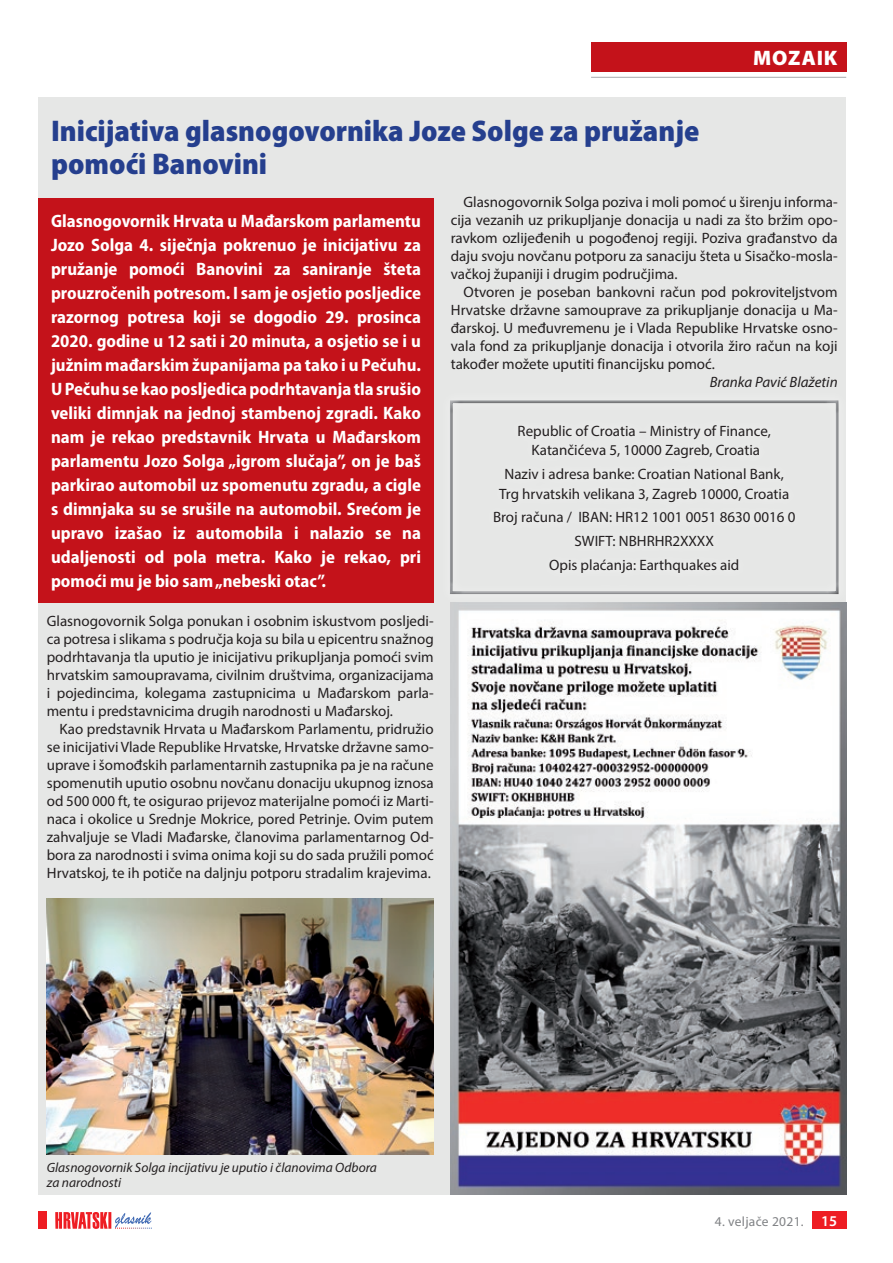
<style>
.page{position:relative;width:893px;height:1263px;background:#fff}
.page>*{position:absolute;margin:0;border:0;box-sizing:border-box;transform-origin:0 0}
.t1{font:900 semi-condensed 30px/33px "Myriad Pro";color:#253f8e}
.t2{font:900 21px "Myriad Pro";letter-spacing:.04em;color:#fff}
.t3{font:700 semi-condensed 18px/24px "Myriad Pro";color:#fff;text-align:justify}
.t4{font:15px/18px "Myriad Pro";color:#231f20;text-align:justify}
.t5{font:italic 15px "Myriad Pro";color:#231f20}
.t6{font:italic 13.5px/15px "Myriad Pro";color:#231f20}
.t7{font:13.5px "Myriad Pro";letter-spacing:.02em;color:#808285}
.s1{font-weight:600;font-size:15px;color:#fff}
</style>
<div class="page">
<div style="left:812px;top:1212px;width:34px;height:17px;background:#ee1d23"></div>
<svg style="left:55px;top:1212px;width:97px;height:17px"></svg>
<div style="left:38px;top:1212px;width:9px;height:17px;background:#ee1d23"></div>
<div style="left:591px;top:43px;width:255px;height:29px;background:#c4121a"></div>
<hr style="left:591px;top:77px;width:255px;height:1px;background:#a8a9ad">
<div style="left:38px;top:98px;width:808px;height:1097px;background:#e6e7e6"></div>
<div style="left:38px;top:198px;width:396px;height:404px;background:#c4121a"></div>
<img style="left:47px;top:899px;width:387px;height:256px">
<img style="left:451px;top:604px;width:395px;height:591px">
<div style="left:440px;top:390px;width:408px;height:214px;background:#e7e8e7"></div>
<h2 class="t2" style="left:753px;top:44px;width:86px">MOZAIK</h2>
<h1 class="t1" style="left:51px;top:114px;width:650px">Inicijativa glasnogovornika Joze Solge za pružanje pomoći Banovini</h1>
<p class="t3" style="left:51px;top:208px;width:371px">Glasnogovornik Hrvata u Mađarskom parlamentu Jozo Solga 4. siječnja pokrenuo je inicijativu za pružanje pomoći Banovini za saniranje šteta prouzročenih potresom. I sam je osjetio posljedice razornog potresa koji se dogodio 29. prosinca 2020. godine u 12 sati i 20 minuta, a osjetio se i u južnim mađarskim županijama pa tako i u Pečuhu.<br>U Pečuhu se kao posljedica podrhtavanja tla srušio veliki dimnjak na jednoj stambenoj zgradi. Kako nam je rekao predstavnik Hrvata u Mađarskom parlamentu Jozo Solga „igrom slučaja”, on je baš parkirao automobil uz spomenutu zgradu, a cigle s dimnjaka su se srušile na automobil. Srećom je upravo izašao iz automobila i nalazio se na udaljenosti od pola metra. Kako je rekao, pri pomoći mu je bio sam „nebeski otac”.</p>
<p class="t4" style="left:451px;top:192px;width:388px;text-indent:13px">Glasnogovornik Solga poziva i moli pomoć u širenju informa&shy;cija vezanih uz prikupljanje donacija u nadi za što bržim opo&shy;ravkom ozlijeđenih u pogođenoj regiji. Poziva građanstvo da daju svoju novčanu potporu za sanaciju šteta u Sisačko-mosla&shy;vačkoj županiji i drugim područjima.</p>
<p class="t4" style="left:451px;top:282px;width:388px;text-indent:13px">Otvoren je poseban bankovni račun pod pokroviteljstvom Hrvatske državne samouprave za prikupljanje donacija u Ma&shy;đarskoj. U međuvremenu je i Vlada Republike Hrvatske osno&shy;vala fond za prikupljanje donacija i otvorila žiro račun na koji također možete uputiti financijsku pomoć.</p>
<p class="t5" style="left:710px;top:372px;width:129px">Branka Pavić Blažetin</p>
<p class="t4" style="left:518px;top:421px;width:255px;line-height:19.5px;text-align:center">Republic of Croatia – Ministry of Finance,<br>Katančićeva 5, 10000 Zagreb, Croatia</p>
<p class="t4" style="left:499px;top:464px;width:292px;line-height:19.5px;text-align:center">Naziv i adresa banke: Croatian National Bank,<br>Trg hrvatskih velikana 3, Zagreb 10000, Croatia</p>
<p class="t4" style="left:493px;top:505px;width:304px;line-height:23.7px;text-align:center">Broj računa / IBAN: HR12 1001 0051 8630 0016 0<br>SWIFT: NBHRHR2XXXX<br>Opis plaćanja: Earthquakes aid</p>
<p class="t4" style="left:47px;top:612px;width:388px">Glasnogovornik Solga ponukan i osobnim iskustvom posljedi&shy;ca potresa i slikama s područja koja su bila u epicentru snažnog podrhtavanja tla uputio je inicijativu prikupljanja pomoći svim hrvatskim samoupravama, civilnim društvima, organizacijama i pojedincima, kolegama zastupnicima u Mađarskom parla&shy;mentu i predstavnicima drugih narodnosti u Mađarskoj.</p>
<p class="t4" style="left:47px;top:720px;width:388px;text-indent:13px">Kao predstavnik Hrvata u Mađarskom Parlamentu, pridružio se inicijativi Vlade Republike Hrvatske, Hrvatske državne samo&shy;uprave i šomođskih parlamentarnih zastupnika pa je na račune spomenutih uputio osobnu novčanu donaciju ukupnog iznosa od 500 000 ft, te osigurao prijevoz materijalne pomoći iz Marti&shy;naca i okolice u Srednje Mokrice, pored Petrinje. Ovim putem zahvaljuje se Vladi Mađarske, članovima parlamentarnog Od&shy;bora za narodnosti i svima onima koji su do sada pružili pomoć Hrvatskoj, te ih potiče na daljnju potporu stradalim krajevima.</p>
<p class="t6" style="left:47px;top:1160px;width:332px">Glasnogovornik Solga incijativu je uputio i članovima Odbora za narodnosti</p>
<p class="t7" style="left:715px;top:1213px;width:124px">4. veljače 2021. <span class="s1">15</span></p>
</div>
